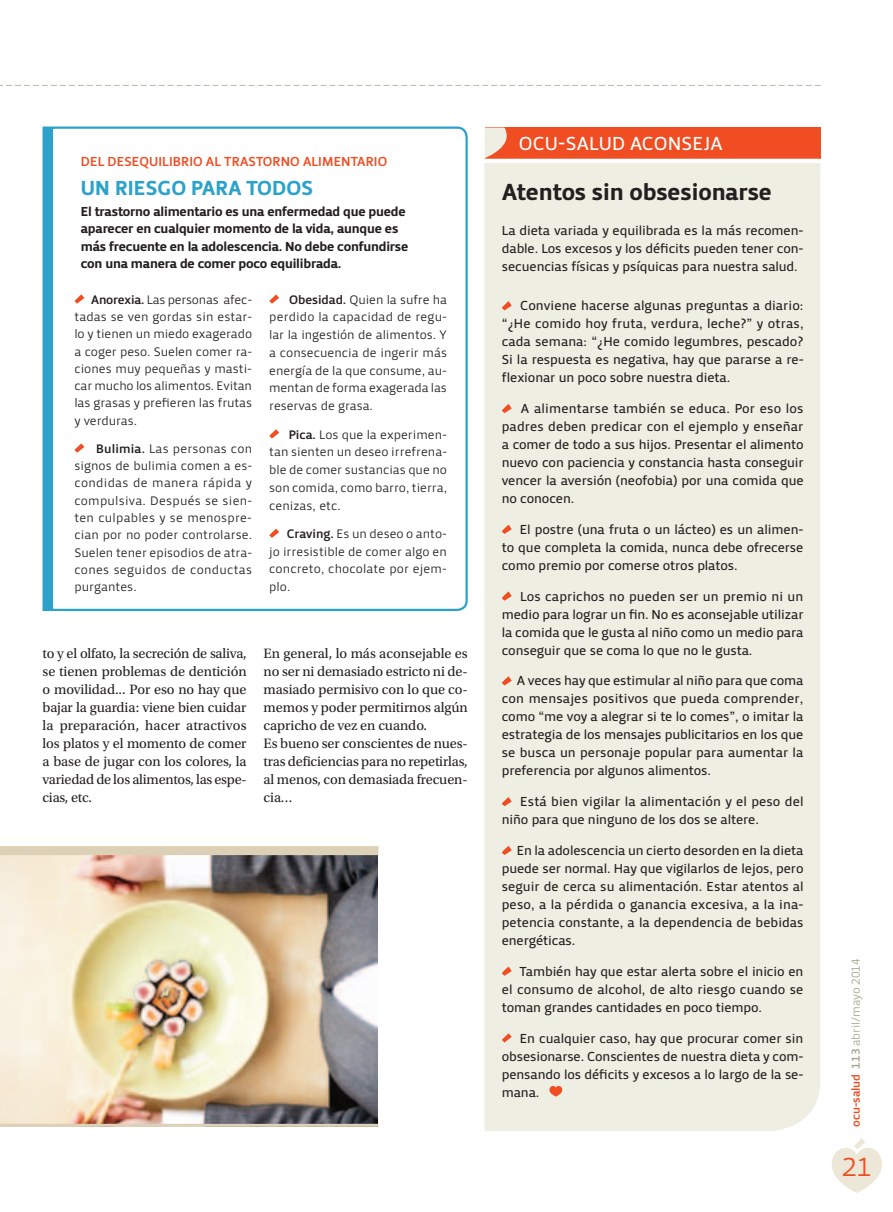
<style>
.page{position:relative;width:893px;height:1212px;background:#fff}
.page>*{position:absolute;margin:0;border:0;box-sizing:border-box;transform-origin:0 0}
.t1{font:27px "Priva Pro One";color:#f04d22}
.t2{font:24px "Priva Pro Four";letter-spacing:-.005em;color:#231f20}
.t3{font:21px "Priva Pro Four";letter-spacing:.005em;color:#2ca2ca}
.t4{font:19.5px "Priva Pro Two";letter-spacing:.01em;color:#fff}
.t5{font:14.25px/18px "Utopia Std";letter-spacing:-.005em;color:#231f20;text-align:justify}
.t6{font:13.5px/18px "Priva Pro Two";letter-spacing:-.01em;color:#231f20;text-align:justify}
.t7{font:13.5px/17.2px "Priva Pro Four";letter-spacing:-.015em;color:#231f20}
.t8{font:13.5px "Priva Pro Three";letter-spacing:.005em;color:#f04d22}
.t9{font:12.75px/17.2px "Priva Pro One";letter-spacing:-.005em;color:#231f20;text-align:justify}
.t10{font:12px "Priva Pro One";letter-spacing:-.01em;color:#a9a790}
.s1{font-family:"Priva Pro Three"}
.s2{font-family:"Priva Pro Three";color:#f04d22}
</style>
<div class="page">
<div style="left:484px;top:163px;width:336px;height:968px;background:#efeee3"></div>
<div style="left:485px;top:128px;width:335px;height:31px;background:#f04d22"></div>
<svg style="left:485px;top:128px;width:22px;height:30px"></svg>
<svg style="left:832px;top:1138px;width:50px;height:55px"></svg>
<svg style="left:0;top:85px;width:821px;height:1px"></svg>
<img style="left:0;top:855px;width:378px;height:269px">
<div style="left:0;top:846px;width:378px;height:9px;background:#dcd0b6"></div>
<hr style="left:0;top:1124px;width:378px;height:3px;background:#dcd0b6">
<svg style="left:74px;top:294px;width:10px;height:10px"></svg>
<svg style="left:74px;top:443px;width:10px;height:10px"></svg>
<svg style="left:269px;top:294px;width:10px;height:10px"></svg>
<svg style="left:269px;top:429px;width:10px;height:9px"></svg>
<svg style="left:269px;top:529px;width:10px;height:9px"></svg>
<div style="left:43px;top:126px;width:10px;height:485px;background:#2ca2ca"></div>
<svg style="left:502px;top:301px;width:10px;height:9px"></svg>
<svg style="left:502px;top:404px;width:10px;height:9px"></svg>
<svg style="left:502px;top:525px;width:10px;height:9px"></svg>
<svg style="left:502px;top:591px;width:10px;height:10px"></svg>
<svg style="left:502px;top:676px;width:10px;height:9px"></svg>
<svg style="left:502px;top:797px;width:10px;height:9px"></svg>
<svg style="left:502px;top:846px;width:10px;height:9px"></svg>
<svg style="left:502px;top:966px;width:10px;height:10px"></svg>
<svg style="left:502px;top:1033px;width:10px;height:9px"></svg>
<svg style="left:549px;top:1083px;width:13px;height:13px"></svg>
<p class="t8" style="left:81px;top:153px;width:308px">DEL DESEQUILIBRIO AL TRASTORNO ALIMENTARIO</p>
<h3 class="t3" style="left:81px;top:174px;width:180px">Un riesgo para todos</h3>
<p class="t7" style="left:81px;top:203px;width:329px">El trastorno alimentario es una enfermedad que puede aparecer en cualquier momento de la vida, aunque es más frecuente en la adolescencia. No debe confundirse con una manera de comer poco equilibrada.</p>
<p class="t9" style="left:74px;top:291px;width:179px;text-indent:17px"><span class="s1">ANOREXIA.</span> Las personas afec&shy;tadas se ven gordas sin estar&shy;lo y tienen un miedo exagerado a coger peso. Suelen comer ra&shy;ciones muy pequeñas y masti&shy;car mucho los alimentos. Evitan las grasas y prefieren las frutas y verduras.</p>
<p class="t9" style="left:74px;top:440px;width:179px;text-indent:22px"><span class="s1">BULIMIA.</span> Las personas con signos de bulimia comen a es&shy;condidas de manera rápida y compulsiva. Después se sien&shy;ten culpables y se menospre&shy;cian por no poder controlarse.<br>Suelen tener episodios de atra&shy;cones seguidos de conductas purgantes.</p>
<p class="t9" style="left:269px;top:291px;width:179px;line-height:17.7px;text-indent:20px"><span class="s1">OBESIDAD.</span> Quien la sufre ha perdido la capacidad de regu&shy;lar la ingestión de alimentos. Y a consecuencia de ingerir más energía de la que consume, au&shy;mentan de forma exagerada las reservas de grasa.</p>
<p class="t9" style="left:269px;top:425px;width:179px;line-height:17.7px;text-indent:20px"><span class="s1">PICA.</span> Los que la experimen&shy;tan sienten un deseo irrefrena&shy;ble de comer sustancias que no son comida, como barro, tierra, cenizas, etc.</p>
<p class="t9" style="left:269px;top:525px;width:179px;line-height:17.7px;text-indent:18px"><span class="s1">CRAVING.</span> Es un deseo o anto&shy;jo irresistible de comer algo en concreto, chocolate por ejem&shy;plo.</p>
<p class="t5" style="left:43px;top:645px;width:206px">to y el olfato, la secreción de saliva, se tienen problemas de dentición o movilidad... Por eso no hay que bajar la guardia: viene bien cuidar la preparación, hacer atractivos los platos y el momento de comer a base de jugar con los colores, la variedad de los alimentos, las espe&shy;cias, etc.</p>
<p class="t5" style="left:264px;top:645px;width:206px;text-align:left">En general, lo más aconsejable es no ser ni demasiado estricto ni de&shy;masiado permisivo con lo que co&shy;memos y poder permitirnos algún capricho de vez en cuando.<br>Es bueno ser conscientes de nues&shy;tras deficiencias para no repetirlas, al menos, con demasiada frecuen&shy;cia…</p>
<h3 class="t4" style="left:519px;top:132px;width:205px">ocu-salud aconseja</h3>
<h2 class="t2" style="left:502px;top:177px;width:271px">Atentos sin obsesionarse</h2>
<p class="t6" style="left:502px;top:221px;width:303px">La dieta variada y equilibrada es la más recomen&shy;dable. Los excesos y los déficits pueden tener con&shy;secuencias físicas y psíquicas para nuestra salud.</p>
<p class="t6" style="left:502px;top:297px;width:303px;text-indent:18px">Conviene hacerse algunas preguntas a diario: “¿He comido hoy fruta, verdura, leche?” y otras, cada semana: “¿He comido legumbres, pescado?<br>Si la respuesta es negativa, hay que pararse a re&shy;flexionar un poco sobre nuestra dieta.</p>
<p class="t6" style="left:502px;top:400px;width:303px;text-indent:19px">A alimentarse también se educa. Por eso los padres deben predicar con el ejemplo y enseñar a comer de todo a sus hijos. Presentar el alimento nuevo con paciencia y constancia hasta conseguir vencer la aversión (neofobia) por una comida que no conocen.</p>
<p class="t6" style="left:502px;top:520px;width:303px;text-indent:18px">El postre (una fruta o un lácteo) es un alimen&shy;to que completa la comida, nunca debe ofrecerse como premio por comerse otros platos.</p>
<p class="t6" style="left:502px;top:587px;width:303px;text-indent:19px">Los caprichos no pueden ser un premio ni un medio para lograr un fin. No es aconsejable utilizar la comida que le gusta al niño como un medio para conseguir que se coma lo que no le gusta.</p>
<p class="t6" style="left:502px;top:672px;width:303px;text-indent:15px">A veces hay que estimular al niño para que coma con mensajes positivos que pueda comprender, como “me voy a alegrar si te lo comes”, o imitar la estrategia de los mensajes publicitarios en los que se busca un personaje popular para aumentar la preferencia por algunos alimentos.</p>
<p class="t6" style="left:502px;top:793px;width:303px;text-indent:19px">Está bien vigilar la alimentación y el peso del niño para que ninguno de los dos se altere.</p>
<p class="t6" style="left:502px;top:841px;width:303px;text-indent:15px">En la adolescencia un cierto desorden en la dieta puede ser normal. Hay que vigilarlos de lejos, pero seguir de cerca su alimentación. Estar atentos al peso, a la pérdida o ganancia excesiva, a la ina&shy;petencia constante, a la dependencia de bebidas energéticas.</p>
<p class="t6" style="left:502px;top:962px;width:303px;text-indent:18px">También hay que estar alerta sobre el inicio en el consumo de alcohol, de alto riesgo cuando se toman grandes cantidades en poco tiempo.</p>
<p class="t6" style="left:502px;top:1029px;width:303px;text-indent:18px">En cualquier caso, hay que procurar comer sin obsesionarse. Conscientes de nuestra dieta y com&shy;pensando los déficits y excesos a lo largo de la se&shy;mana.</p>
<p class="t10" style="left:848px;top:1127px;width:170px;rotate:-90deg"><span class="s2">OCU-SALUD</span> <span class="s1">113</span> abril/mayo 2014</p>
<h1 class="t1" style="left:842px;top:1150px;width:32px">21</h1>
</div>
